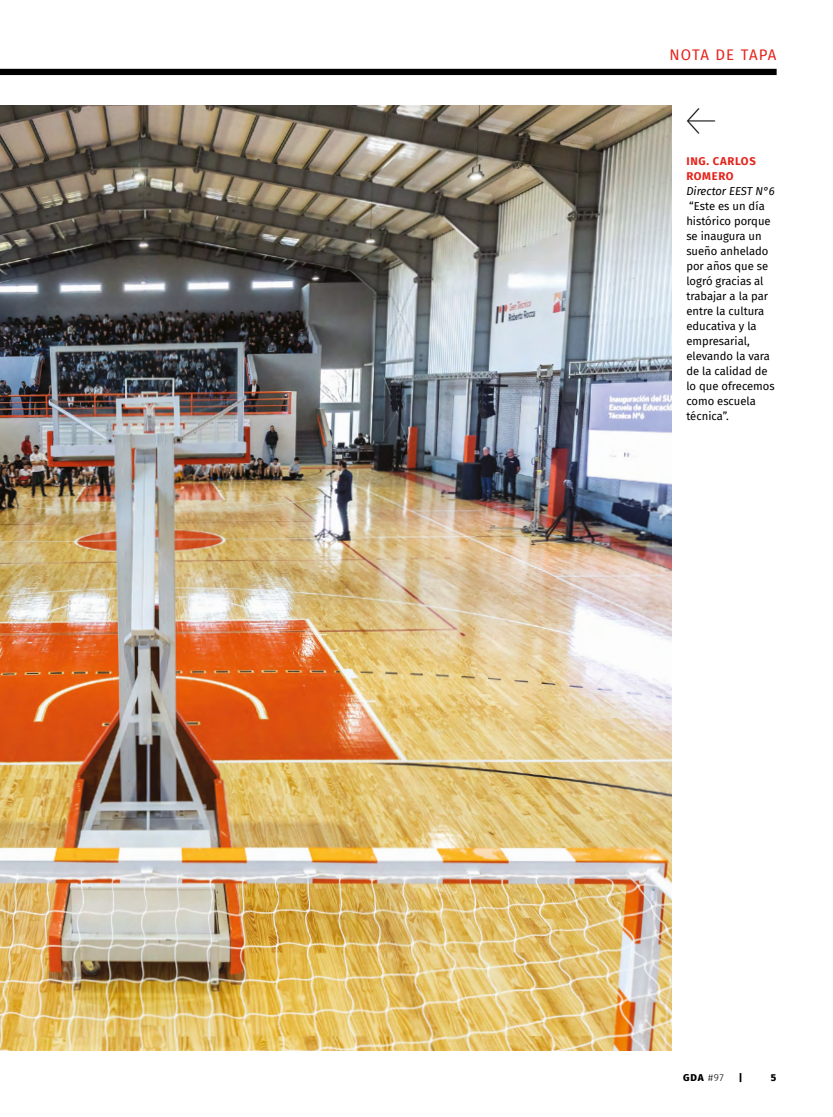
<style>
.page{position:relative;width:833px;height:1117px;background:#fff}
.page>*{position:absolute;margin:0;border:0;box-sizing:border-box;transform-origin:0 0}
.t1{font:100 48.75px "Fira Sans";color:#000}
.t2{font:15px "Fira Sans";letter-spacing:.05em;color:#e5231b}
.t3{font:11.25px/15px "Fira Sans";color:#000}
.t4{font:700 11.25px/15px "Fira Sans";letter-spacing:.06em;color:#e5231b}
.t5{font:italic 11.25px "Fira Sans";letter-spacing:-.005em;color:#000}
.t6{font:800 10px "Fira Sans";color:#000}
.s1{font-weight:300}
</style>
<div class="page">
<div style="left:0;top:69px;width:776px;height:6px;background:#000"></div>
<img style="left:0;top:105px;width:671px;height:945px">
<h2 class="t2" style="left:669px;top:43px;width:109px">NOTA DE TAPA</h2>
<h1 class="t1" style="left:679px;top:85px;width:45px">←</h1>
<p class="t4" style="left:686px;top:153px;width:71px">ING. CARLOS<br>ROMERO</p>
<p class="t5" style="left:686px;top:183px;width:90px">Director EEST N°6</p>
<p class="t3" style="left:686px;top:198px;width:90px">“Este es un día histórico porque se inaugura un sueño anhelado por años que se logró gracias al trabajar a la par entre la cultura educativa y la empresarial, elevando la vara de la calidad de lo que ofrecemos como escuela técnica”.</p>
<p class="t6" style="left:683px;top:1068px;width:42px">GDA <span class="s1">#97</span></p>
<p class="t6" style="left:739px;top:1068px;width:5px">|</p>
<p class="t6" style="left:771px;top:1068px;width:7px">5</p>
</div>
